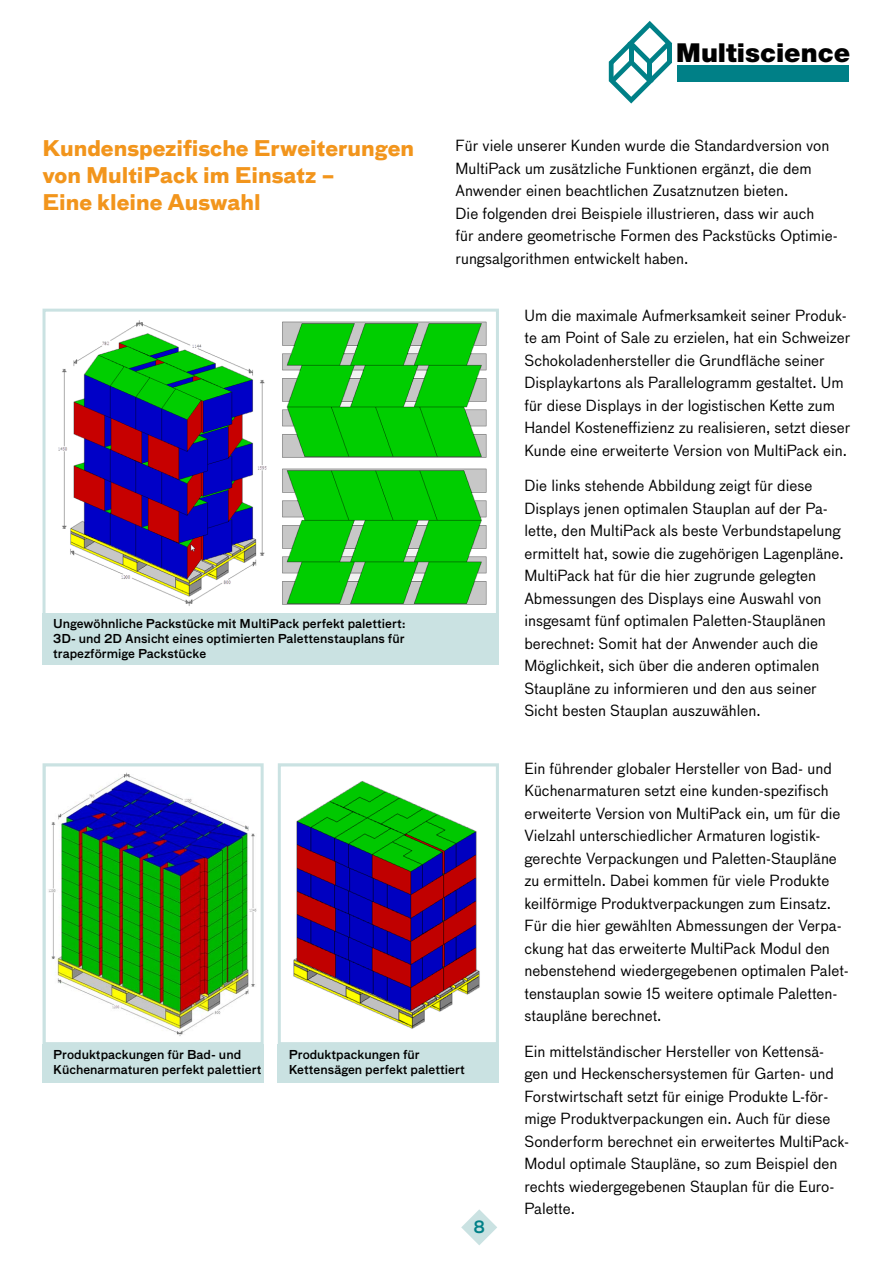
<style>
.page{position:relative;width:893px;height:1263px;background:#fff}
.page>*{position:absolute;margin:0;border:0;box-sizing:border-box;transform-origin:0 0}
.t1{font:900 26.1px "Helvetica Neue";color:#000}
.t2{font:700 21px/27px "Bau LF";color:#f2951c}
.t3{font:500 16.5px "Bau LF";color:#008087}
.t4{font:15px/22.5px "Bau LF";color:#000}
.t5{font:500 12px/15px "Bau LF";color:#000}
</style>
<div class="page">
<svg style="left:461px;top:1209px;width:36px;height:36px"></svg>
<div style="left:43px;top:309px;width:456px;height:308px;border:3px solid #cae2e2"></div>
<div style="left:43px;top:614px;width:456px;height:51px;background:#cae2e2"></div>
<div style="left:43px;top:763px;width:221px;height:282px;border:3px solid #cae2e2"></div>
<div style="left:278px;top:763px;width:221px;height:282px;border:3px solid #cae2e2"></div>
<div style="left:278px;top:1045px;width:221px;height:38px;background:#cae2e2"></div>
<div style="left:43px;top:1045px;width:221px;height:38px;background:#cae2e2"></div>
<img style="left:58px;top:320px;width:209px;height:286px">
<img style="left:282px;top:321px;width:205px;height:284px">
<img style="left:48px;top:772px;width:209px;height:264px">
<img style="left:293px;top:781px;width:187px;height:248px">
<svg style="left:609px;top:21px;width:63px;height:83px"></svg>
<hr style="left:629px;top:44px;width:4px;height:19px;background:#008087">
<div style="left:647px;top:61px;width:5px;height:18px;background:#008087"></div>
<div style="left:678px;top:65px;width:171px;height:17px;background:#008087"></div>
<h1 class="t1" style="left:676px;top:37px;width:175px">Multiscience</h1>
<h2 class="t2" style="left:43px;top:135px;width:373px">Kundenspezifische Erweiterungen von MultiPack im Einsatz –<br>Eine kleine Auswahl</h2>
<p class="t4" style="left:455px;top:135px;width:384px">Für viele unserer Kunden wurde die Standardversion von MultiPack um zusätzliche Funktionen ergänzt, die dem Anwender einen beachtlichen Zusatznutzen bieten.<br>Die folgenden drei Beispiele illustrieren, dass wir auch<br>für andere geometrische Formen des Packstücks Optimie&shy;rungsalgorithmen entwickelt haben.</p>
<p class="t5" style="left:53px;top:616px;width:354px;text-align:justify">Ungewöhnliche Packstücke mit MultiPack perfekt palettiert:<br>3D- und 2D Ansicht eines optimierten Palettenstauplans für trapezförmige Packstücke</p>
<p class="t5" style="left:53px;top:1047px;width:210px">Produktpackungen für Bad- und<br>Küchenarmaturen perfekt palettiert</p>
<p class="t5" style="left:289px;top:1047px;width:178px">Produktpackungen für<br>Kettensägen perfekt palettiert</p>
<p class="t3" style="left:474px;top:1215px;width:13px">8</p>
<p class="t4" style="left:524px;top:304px;width:327px">Um die maximale Aufmerksamkeit seiner Produk&shy;te am Point of Sale zu erzielen, hat ein Schweizer Schokoladenhersteller die Grundfläche seiner Displaykartons als Parallelogramm gestaltet. Um für diese Displays in der logistischen Kette zum Handel Kosteneffizienz zu realisieren, setzt dieser Kunde eine erweiterte Version von MultiPack ein.</p>
<p class="t4" style="left:524px;top:475px;width:321px">Die links stehende Abbildung zeigt für diese Displays jenen optimalen Stauplan auf der Pa&shy;lette, den MultiPack als beste Verbundstapelung ermittelt hat, sowie die zugehörigen Lagenpläne.<br>MultiPack hat für die hier zugrunde gelegten Abmessungen des Displays eine Auswahl von insgesamt fünf optimalen Paletten-Stauplänen berechnet: Somit hat der Anwender auch die Möglichkeit, sich über die anderen optimalen Staupläne zu informieren und den aus seiner Sicht besten Stauplan auszuwählen.</p>
<p class="t4" style="left:524px;top:757px;width:326px">Ein führender globaler Hersteller von Bad- und Küchenarmaturen setzt eine kunden-spezifisch erweiterte Version von MultiPack ein, um für die Vielzahl unterschiedlicher Armaturen logistik&shy;gerechte Verpackungen und Paletten-Staupläne zu ermitteln. Dabei kommen für viele Produkte keilförmige Produktverpackungen zum Einsatz.<br>Für die hier gewählten Abmessungen der Verpa&shy;ckung hat das erweiterte MultiPack Modul den nebenstehend wiedergegebenen optimalen Palet&shy;tenstauplan sowie 15 weitere optimale Paletten&shy;staupläne berechnet.</p>
<p class="t4" style="left:524px;top:1040px;width:326px">Ein mittelständischer Hersteller von Kettensä&shy;gen und Heckenschersystemen für Garten- und Forstwirtschaft setzt für einige Produkte L-för&shy;mige Produktverpackungen ein. Auch für diese Sonderform berechnet ein erweitertes MultiPack-Modul optimale Staupläne, so zum Beispiel den rechts wiedergegebenen Stauplan für die Euro-Palette.</p>
</div>
